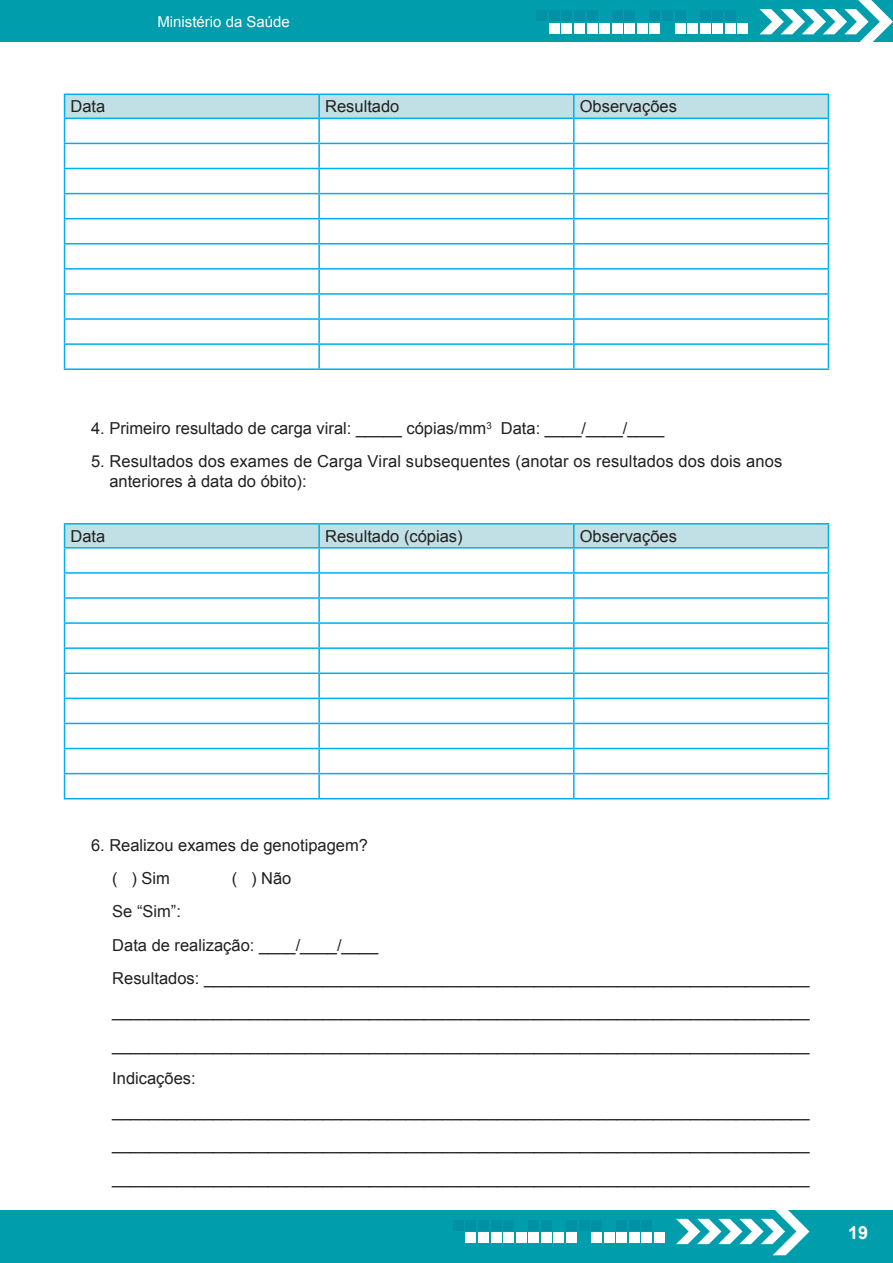
<style>
.page{position:relative;width:893px;height:1263px;background:#fff}
.page>*{position:absolute;margin:0;border:0;box-sizing:border-box;transform-origin:0 0}
.t1{font:700 18px "Arial";color:#fff}
.t2{font:16.5px/33.3px "Arial";color:#231f20}
.t3{font:15px "Arial";color:#fff}
</style>
<div class="page">
<div style="left:0;top:1210px;width:893px;height:53px;background:#009dac"></div>
<div style="left:0;top:0;width:893px;height:42px;background:#009dac"></div>
<svg style="left:759px;top:0;width:134px;height:42px"></svg>
<div style="left:737px;top:23px;width:11px;height:10px;background:#fff"></div>
<div style="left:725px;top:10px;width:11px;height:11px;background:#0091a7"></div>
<div style="left:725px;top:23px;width:11px;height:10px;background:#fff"></div>
<div style="left:712px;top:10px;width:11px;height:11px;background:#0091a7"></div>
<div style="left:712px;top:23px;width:11px;height:10px;background:#fff"></div>
<div style="left:700px;top:10px;width:11px;height:11px;background:#0091a7"></div>
<div style="left:700px;top:23px;width:11px;height:10px;background:#fff"></div>
<div style="left:687px;top:23px;width:11px;height:10px;background:#fff"></div>
<div style="left:675px;top:10px;width:10px;height:11px;background:#0091a7"></div>
<div style="left:675px;top:23px;width:10px;height:10px;background:#fff"></div>
<div style="left:662px;top:10px;width:11px;height:11px;background:#0091a7"></div>
<div style="left:649px;top:10px;width:11px;height:11px;background:#0091a7"></div>
<div style="left:649px;top:23px;width:11px;height:10px;background:#fff"></div>
<div style="left:637px;top:23px;width:11px;height:10px;background:#fff"></div>
<div style="left:624px;top:10px;width:11px;height:11px;background:#0091a7"></div>
<div style="left:624px;top:23px;width:11px;height:10px;background:#fff"></div>
<div style="left:612px;top:10px;width:11px;height:11px;background:#0091a7"></div>
<div style="left:612px;top:23px;width:11px;height:10px;background:#fff"></div>
<div style="left:599px;top:23px;width:11px;height:10px;background:#fff"></div>
<div style="left:587px;top:10px;width:10px;height:11px;background:#0091a7"></div>
<div style="left:587px;top:23px;width:10px;height:10px;background:#fff"></div>
<div style="left:574px;top:10px;width:11px;height:11px;background:#0091a7"></div>
<div style="left:574px;top:23px;width:11px;height:10px;background:#fff"></div>
<div style="left:561px;top:10px;width:11px;height:11px;background:#0091a7"></div>
<div style="left:561px;top:23px;width:11px;height:10px;background:#fff"></div>
<div style="left:549px;top:10px;width:11px;height:11px;background:#0091a7"></div>
<div style="left:549px;top:23px;width:11px;height:10px;background:#fff"></div>
<div style="left:536px;top:10px;width:11px;height:11px;background:#0091a7"></div>
<svg style="left:676px;top:1210px;width:133px;height:45px"></svg>
<div style="left:654px;top:1232px;width:11px;height:11px;background:#fff"></div>
<div style="left:641px;top:1220px;width:11px;height:10px;background:#0091a7"></div>
<div style="left:641px;top:1232px;width:11px;height:11px;background:#fff"></div>
<div style="left:629px;top:1220px;width:11px;height:10px;background:#0091a7"></div>
<div style="left:629px;top:1232px;width:11px;height:11px;background:#fff"></div>
<div style="left:616px;top:1220px;width:11px;height:10px;background:#0091a7"></div>
<div style="left:616px;top:1232px;width:11px;height:11px;background:#fff"></div>
<div style="left:604px;top:1232px;width:11px;height:11px;background:#fff"></div>
<div style="left:591px;top:1220px;width:11px;height:10px;background:#0091a7"></div>
<div style="left:591px;top:1232px;width:11px;height:11px;background:#fff"></div>
<div style="left:579px;top:1220px;width:10px;height:10px;background:#0091a7"></div>
<div style="left:566px;top:1220px;width:11px;height:10px;background:#0091a7"></div>
<div style="left:566px;top:1232px;width:11px;height:11px;background:#fff"></div>
<div style="left:553px;top:1232px;width:11px;height:11px;background:#fff"></div>
<div style="left:541px;top:1220px;width:11px;height:10px;background:#0091a7"></div>
<div style="left:541px;top:1232px;width:11px;height:11px;background:#fff"></div>
<div style="left:528px;top:1220px;width:11px;height:10px;background:#0091a7"></div>
<div style="left:528px;top:1232px;width:11px;height:11px;background:#fff"></div>
<div style="left:516px;top:1232px;width:11px;height:11px;background:#fff"></div>
<div style="left:503px;top:1220px;width:11px;height:10px;background:#0091a7"></div>
<div style="left:503px;top:1232px;width:11px;height:11px;background:#fff"></div>
<div style="left:491px;top:1220px;width:10px;height:10px;background:#0091a7"></div>
<div style="left:491px;top:1232px;width:10px;height:11px;background:#fff"></div>
<div style="left:478px;top:1220px;width:11px;height:10px;background:#0091a7"></div>
<div style="left:478px;top:1232px;width:11px;height:11px;background:#fff"></div>
<div style="left:465px;top:1220px;width:11px;height:10px;background:#0091a7"></div>
<div style="left:465px;top:1232px;width:11px;height:11px;background:#fff"></div>
<div style="left:453px;top:1220px;width:11px;height:10px;background:#0091a7"></div>
<hr style="left:64px;top:368px;width:255px;height:2px;background:#00aeef">
<hr style="left:319px;top:368px;width:255px;height:2px;background:#00aeef">
<hr style="left:574px;top:368px;width:255px;height:2px;background:#00aeef">
<svg style="left:64px;top:94px;width:765px;height:274px"></svg>
<hr style="left:574px;top:118px;width:255px;height:1px;background:#00aeef">
<hr style="left:64px;top:798px;width:255px;height:1px;background:#00aeef">
<hr style="left:319px;top:798px;width:255px;height:1px;background:#00aeef">
<hr style="left:574px;top:798px;width:255px;height:1px;background:#00aeef">
<hr style="left:64px;top:523px;width:255px;height:1px;background:#00aeef">
<hr style="left:319px;top:523px;width:255px;height:1px;background:#00aeef">
<hr style="left:574px;top:523px;width:255px;height:1px;background:#00aeef">
<svg style="left:64px;top:524px;width:765px;height:274px"></svg>
<hr style="left:574px;top:547px;width:255px;height:2px;background:#00aeef">
<p class="t3" style="left:157px;top:11px;width:134px">Ministério da Saúde</p>
<p class="t2" style="left:71px;top:90px;width:36px">Data</p>
<p class="t2" style="left:325px;top:90px;width:76px">Resultado</p>
<p class="t2" style="left:580px;top:90px;width:99px">Observações</p>
<p class="t2" style="left:91px;top:412px;width:575px">4. Primeiro resultado de carga viral: _____ cópias/mm<sup>3</sup> Data: ____/____/____</p>
<p class="t2" style="left:109px;top:452px;width:674px;line-height:19.8px;text-indent:-18px">5. Resultados dos exames de Carga Viral subsequentes (anotar os resultados dos dois anos anteriores à data do óbito):</p>
<p class="t2" style="left:71px;top:519px;width:36px">Data</p>
<p class="t2" style="left:325px;top:519px;width:139px">Resultado (cópias)</p>
<p class="t2" style="left:580px;top:519px;width:99px">Observações</p>
<p class="t2" style="left:112px;top:828px;width:257px;text-indent:-21px">6. Realizou exames de genotipagem? ( ) Sim</p>
<p class="t2" style="left:232px;top:862px;width:61px">( ) Não</p>
<p class="t2" style="left:112px;top:895px;width:699px">Se “Sim”:<br>Data de realização: ____/____/____<br>Resultados: __________________________________________________________________ ____________________________________________________________________________ ____________________________________________________________________________ Indicações: ____________________________________________________________________________ ____________________________________________________________________________ ____________________________________________________________________________</p>
<p class="t1" style="left:848px;top:1220px;width:22px">19</p>
</div>
